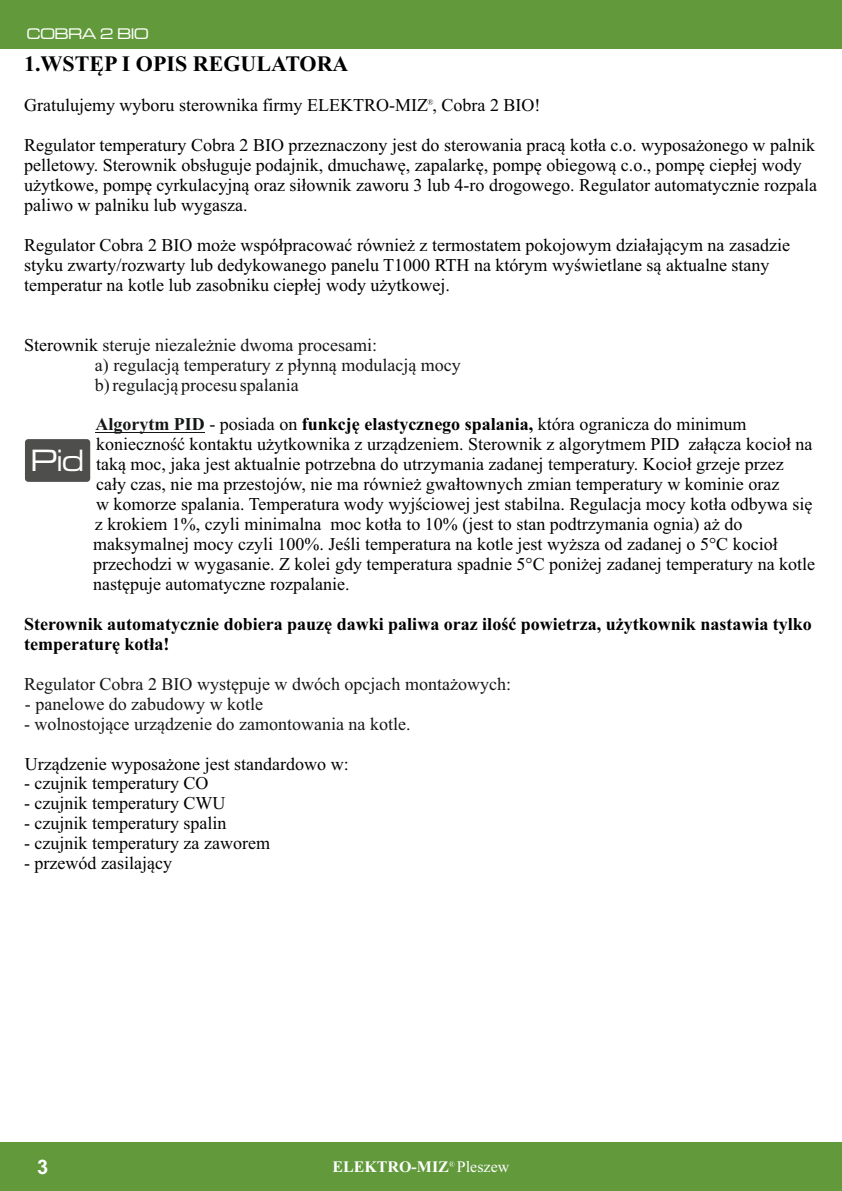
<style>
.page{position:relative;width:842px;height:1191px;background:#fff}
.page>*{position:absolute;margin:0;border:0;box-sizing:border-box;transform-origin:0 0}
.t1{font:500 expanded 32px "Microgramma DOT";color:#fff}
.t2{font:700 22px "Times New Roman";color:#000}
.t3{font:700 20px "Arial";color:#fff}
.t4{font:18px/20px "Times New Roman";color:#000}
.t5{font:18px/20px "Times New Roman";color:#151616}
.t6{font:700 18px/20px "Times New Roman";color:#000}
.t7{font:700 16px "Times New Roman";color:#fff}
.t8{font:500 expanded 16px "Microgramma DOT";color:#fff}
.s1{color:#000}
.s2{font-weight:700;color:#151616}
.s3{font-weight:700}
.s4{font-weight:400}
</style>
<div class="page">
<div style="left:0;top:1142px;width:842px;height:49px;background:#61993b"></div>
<svg style="left:449px;top:1161px;width:5px;height:5px"></svg>
<hr style="left:95px;top:432px;width:110px;height:1px;background:#151616">
<svg style="left:428px;top:99px;width:5px;height:6px"></svg>
<div style="left:25px;top:439px;width:65px;height:43px;background:#4e4e4d;border-radius:3px"></div>
<div style="left:0;top:0;width:842px;height:48px;background:#61993b"></div>
<p class="t8" style="left:27px;top:29px;width:123px">COBRA 2 BIO</p>
<p class="t2" style="left:24px;top:56px;width:326px">1.WSTĘP I OPIS REGULATORA</p>
<p class="t4" style="left:24px;top:97px;width:518px">Gratulujemy wyboru sterownika firmy ELEKTRO-MIZ , Cobra 2 BIO!</p>
<p class="t4" style="left:24px;top:137px;width:794px">Regulator temperatury Cobra 2 BIO przeznaczony jest do sterowania pracą kotła c.o. wyposażonego w palnik pelletowy. Sterownik obsługuje podajnik, dmuchawę, zapalarkę, pompę obiegową c.o., pompę ciepłej wody użytkowe, pompę cyrkulacyjną oraz siłownik zaworu 3 lub 4-ro drogowego. Regulator automatycznie rozpala paliwo w palniku lub wygasza.</p>
<p class="t4" style="left:24px;top:237px;width:767px">Regulator Cobra 2 BIO może współpracować również z termostatem pokojowym działającym na zasadzie styku zwarty/rozwarty lub dedykowanego panelu T1000 RTH na którym wyświetlane są aktualne stany temperatur na kotle lub zasobniku ciepłej wody użytkowej.</p>
<p class="t5" style="left:95px;top:336px;width:367px;text-indent:-71px"><span class="s1">Sterownik</span> steruje niezależnie dwoma procesami:<br>a) regulacją temperatury z płynną modulacją mocy b) regulacją procesu spalania</p>
<p class="t4" style="left:93px;top:416px;width:724px"><span class="s2">Algorytm PID</span> - posiada on <span class="s3">funkcję elastycznego spalania,</span> która ogranicza do minimum konieczność kontaktu użytkownika z urządzeniem. Sterownik z algorytmem PID załącza kocioł na taką moc, jaka jest aktualnie potrzebna do utrzymania zadanej temperatury. Kocioł grzeje przez<br>cały czas, nie ma przestojów, nie ma również gwałtownych zmian temperatury w kominie oraz<br>w komorze spalania. Temperatura wody wyjściowej jest stabilna. Regulacja mocy kotła odbywa się z krokiem 1%, czyli minimalna moc kotła to 10% (jest to stan podtrzymania ognia) aż do maksymalnej mocy czyli 100%. Jeśli temperatura na kotle jest wyższa od zadanej o 5°C kocioł przechodzi w wygasanie. Z kolei gdy temperatura spadnie 5°C poniżej zadanej temperatury na kotle następuje automatyczne rozpalanie.</p>
<p class="t6" style="left:24px;top:616px;width:789px">Sterownik automatycznie dobiera pauzę dawki paliwa oraz ilość powietrza, użytkownik nastawia tylko temperaturę kotła!</p>
<p class="t5" style="left:24px;top:675px;width:488px">Regulator Cobra 2 BIO występuje w dwóch opcjach montażowych:</p>
<p class="t5" style="left:25px;top:695px;width:240px">- panelowe do zabudowy w kotle</p>
<p class="t5" style="left:24px;top:715px;width:388px">- wolnostojące urządzenie do zamontowania na kotle.</p>
<p class="t4" style="left:25px;top:755px;width:325px">Urządzenie wyposażone jest standardowo w:</p>
<p class="t4" style="left:24px;top:775px;width:186px">- czujnik temperatury CO</p>
<p class="t4" style="left:24px;top:795px;width:203px">- czujnik temperatury CWU</p>
<p class="t4" style="left:24px;top:815px;width:204px">- czujnik temperatury spalin</p>
<p class="t4" style="left:24px;top:835px;width:247px">- czujnik temperatury za zaworem</p>
<p class="t4" style="left:24px;top:855px;width:149px">- przewód zasilający</p>
<h1 class="t1" style="left:31px;top:450px;width:54px">Pid</h1>
<p class="t3" style="left:37px;top:1159px;width:13px">3</p>
<p class="t7" style="left:332px;top:1161px;width:178px">ELEKTRO-MIZ <span class="s4">Pleszew</span></p>
</div>
